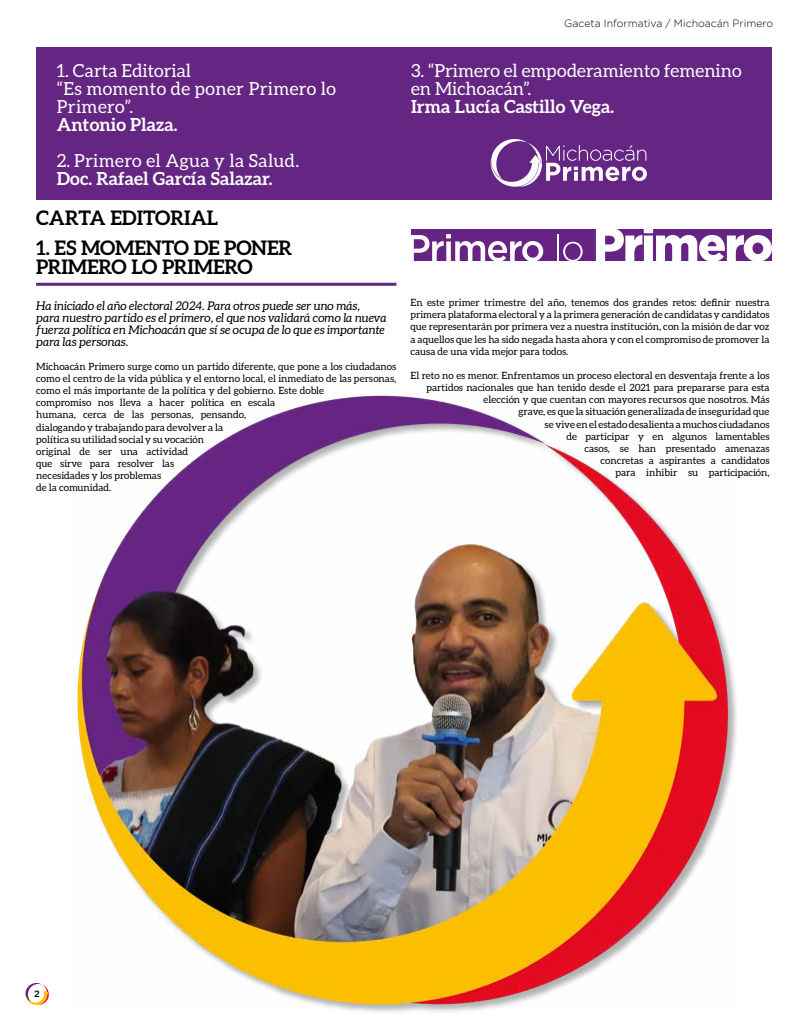
<style>
.page{position:relative;width:808px;height:1021px;background:#fff}
.page>*{position:absolute;margin:0;border:0;box-sizing:border-box;transform-origin:0 0}
.t1{font:700 20px/18.4px "Aleo";letter-spacing:-.005em;color:#000}
.t2{font:18px/18px "Aleo";letter-spacing:.02em;color:#fff}
.t3{font:700 18px "Aleo";color:#fff}
.t4{font:18px/18px "Aleo";color:#fff}
.t5{font:italic 12px/12px "Aleo";color:#000}
.t6{font:300 10.5px "Gotham";color:#000}
.t7{font:10px/12.2px "Aleo";color:#000;text-align:justify}
.t8{font:500 9.2px "Gotham";color:#000}
</style>
<div class="page">
<svg style="left:25px;top:983px;width:24px;height:21px"></svg>
<div style="left:36px;top:47px;width:736px;height:152px;background:#652582"></div>
<hr style="left:36px;top:283px;width:360px;height:3px;background:#652582">
<div style="left:411px;top:229px;width:360px;height:31px;background:#662383"></div>
<svg style="left:411px;top:234px;width:132px;height:27px"></svg>
<hr style="left:557px;top:234px;width:2px;height:27px;background:#fff">
<svg style="left:563px;top:242px;width:20px;height:19px"></svg>
<svg style="left:596px;top:229px;width:176px;height:32px"></svg>
<svg style="left:491px;top:139px;width:156px;height:48px"></svg>
<img style="left:77px;top:395px;width:660px;height:612px">
<h2 class="t2" style="left:57px;top:61px;width:280px">1. Carta Editorial<br>“Es momento de poner Primero lo<br>Primero”.</h2>
<h2 class="t3" style="left:57px;top:114px;width:122px">Antonio Plaza.</h2>
<h2 class="t2" style="left:57px;top:151px;width:244px">2. Primero el Agua y la Salud.</h2>
<h2 class="t3" style="left:57px;top:168px;width:217px">Doc. Rafael García Salazar.</h2>
<h1 class="t1" style="left:36px;top:208px;width:184px">CARTA EDITORIAL</h1>
<h1 class="t1" style="left:36px;top:238px;width:258px">1. ES MOMENTO DE PONER<br>PRIMERO LO PRIMERO</h1>
<p class="t5" style="left:36px;top:299px;width:352px">Ha iniciado el año electoral 2024. Para otros puede ser uno más, para nuestro partido es el primero, el que nos validará como la nueva fuerza política en Michoacán que sí se ocupa de lo que es importante para las personas.</p>
<p class="t7" style="left:36px;top:360px;width:361px;text-align:left">Michoacán Primero surge como un partido diferente, que pone a los ciudadanos como el centro de la vida pública y el entorno local, el inmediato de las personas, como el más importante de la política y del gobierno. Este doble<br>compromiso nos lleva a hacer política en escala<br>humana, cerca de las personas, pensando,<br>dialogando y trabajando para devolver a la<br>política su utilidad social y su vocación<br>original de ser una actividad<br>que sirve para resolver las<br>necesidades y los problemas<br>de la comunidad.</p>
<p class="t6" style="left:564px;top:17px;width:210px">Gaceta Informativa / Michoacán Primero</p>
<h2 class="t4" style="left:411px;top:61px;width:332px">3. “Primero el empoderamiento femenino en Michoacán”.</h2>
<h2 class="t3" style="left:411px;top:96px;width:205px">Irma Lucía Castillo Vega.</h2>
<p class="t7" style="left:410px;top:296px;width:361px">En este primer trimestre del año, tenemos dos grandes retos: definir nuestra primera plataforma electoral y a la primera generación de candidatas y candidatos que representarán por primera vez a nuestra institución, con la misión de dar voz a aquellos que les ha sido negada hasta ahora y con el compromiso de promover la causa de una vida mejor para todos.</p>
<p class="t7" style="left:410px;top:369px;width:361px;text-align:right">El reto no es menor. Enfrentamos un proceso electoral en desventaja frente a los partidos nacionales que han tenido desde el 2021 para prepararse para esta elección y que cuentan con mayores recursos que nosotros. Más<br>grave, es que la situación generalizada de inseguridad que<br>se vive en el estado desalienta a muchos ciudadanos<br>de participar y en algunos lamentables<br>casos, se han presentado amenazas<br>concretas a aspirantes a candidatos<br>para inhibir su participación,</p>
<p class="t8" style="left:34px;top:988px;width:7px">2</p>
</div>
